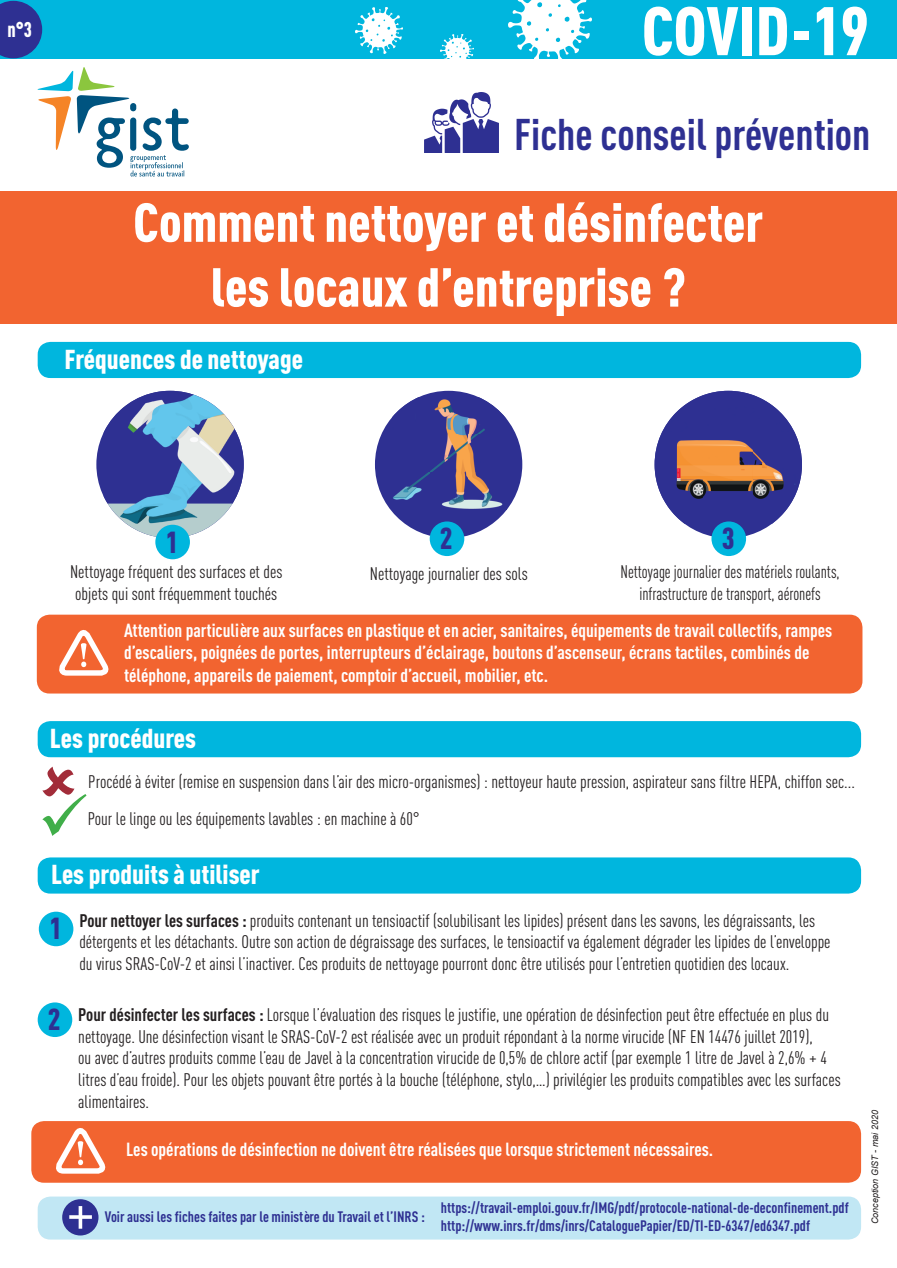
<style>
.page{position:relative;width:897px;height:1268px;background:#fff}
.page>*{position:absolute;margin:0;border:0;box-sizing:border-box;transform-origin:0 0}
.t1{font:900 67.5px "DIN Cond";color:#fff}
.t2{font:900 54px/64.8px "DIN Cond";color:#fff;text-align:center}
.t3{font:700 43.8px "DIN Cond";color:#2e3092}
.t4{font:900 30px "DIN Cond";color:#2e3092}
.t5{font:900 27px "DIN Cond";color:#fff}
.t6{font:900 21px "DIN Cond";color:#fff;scale:.9 1}
.t7{font:700 18.75px/22.5px "DIN Cond";color:#fff}
.t8{font:18px/21.6px "DIN Cond";color:#231f20}
.t9{font:18px/21.6px "DIN Cond";color:#231f20;text-align:center;scale:.92 1}
.t10{font:700 15px/18px "DIN Cond";color:#2e3092}
.t11{font:italic 9px "Arial";color:#231f20}
.s1{font-weight:700}
</style>
<div class="page">
<div style="left:37px;top:615px;width:825px;height:79px;background:#f26430;border-radius:13px"></div>
<div style="left:38px;top:342px;width:823px;height:36px;background:#00b6de;border-radius:13px"></div>
<div style="left:0;top:0;width:897px;height:58px;background:#00b6de"></div>
<div style="left:0;top:191px;width:897px;height:133px;background:#f26430"></div>
<img style="left:424px;top:92px;width:74px;height:60px">
<img style="left:509px;top:0;width:82px;height:59px">
<img style="left:441px;top:34px;width:33px;height:25px">
<div style="left:38px;top:721px;width:823px;height:36px;background:#00b6de;border-radius:13px"></div>
<svg style="left:37px;top:67px;width:152px;height:109px"></svg>
<img style="left:356px;top:8px;width:46px;height:45px">
<div style="left:38px;top:857px;width:823px;height:37px;background:#00b6de;border-radius:13px"></div>
<div style="left:39px;top:912px;width:34px;height:34px;background:#00b6de;border-radius:50%"></div>
<div style="left:38px;top:1002px;width:34px;height:35px;background:#00b6de;border-radius:50%"></div>
<div style="left:31px;top:1121px;width:830px;height:62px;background:#f26430;border-radius:13px"></div>
<div style="left:38px;top:1197px;width:823px;height:43px;background:#c1e7f4;border-radius:13px"></div>
<svg style="left:52px;top:1128px;width:53px;height:55px"></svg>
<div style="left:62px;top:1199px;width:36px;height:36px;background:#2e3092;border-radius:50%"></div>
<hr style="left:79px;top:1206px;width:3px;height:23px;background:#fff">
<svg style="left:69px;top:1215px;width:23px;height:4px"></svg>
<svg style="left:59px;top:629px;width:50px;height:47px"></svg>
<svg style="left:96px;top:391px;width:148px;height:147px;background:#87a4c6"></svg>
<img style="left:104px;top:391px;width:66px;height:146px">
<svg style="left:654px;top:391px;width:148px;height:147px;background:#6d5173"></svg>
<img style="left:661px;top:395px;width:42px;height:40px">
<img style="left:703px;top:391px;width:50px;height:133px">
<img style="left:753px;top:395px;width:43px;height:40px">
<img style="left:654px;top:435px;width:7px;height:43px">
<img style="left:753px;top:435px;width:49px;height:44px">
<img style="left:656px;top:479px;width:18px;height:36px">
<img style="left:753px;top:479px;width:47px;height:45px">
<div style="left:375px;top:391px;width:147px;height:147px;background:#2e3092;border-radius:50%"></div>
<img style="left:392px;top:397px;width:114px;height:112px">
<div style="left:430px;top:521px;width:34px;height:35px;background:#00b6de;border-radius:50%"></div>
<div style="left:155px;top:525px;width:35px;height:34px;background:#00b6de;border-radius:50%"></div>
<div style="left:711px;top:521px;width:35px;height:35px;background:#00b6de;border-radius:50%"></div>
<svg style="left:0;top:0;width:42px;height:58px;background:#26459e"></svg>
<p class="t6" style="left:7px;top:17px;width:29px">n°3</p>
<h1 class="t1" style="left:642px;top:-11px;width:228px">COVID-19</h1>
<h3 class="t3" style="left:514px;top:108px;width:358px">Fiche conseil prévention</h3>
<h2 class="t2" style="left:133px;top:188px;width:631px">Comment nettoyer et désinfecter les locaux d’entreprise ?</h2>
<h3 class="t5" style="left:65px;top:342px;width:240px">Fréquences de nettoyage</h3>
<h3 class="t4" style="left:166px;top:523px;width:14px">1</h3>
<h3 class="t4" style="left:440px;top:520px;width:14px">2</h3>
<h3 class="t4" style="left:721px;top:520px;width:14px">3</h3>
<p class="t8" style="left:70px;top:561px;width:214px">Nettoyage fréquent des surfaces et des objets qui sont fréquemment touchés</p>
<p class="t8" style="left:370px;top:563px;width:159px">Nettoyage journalier des sols</p>
<p class="t9" style="left:620px;top:561px;width:240px">Nettoyage journalier des matériels roulants, infrastructure de transport, aéronefs</p>
<p class="t7" style="left:124px;top:618px;width:710px">Attention particulière aux surfaces en plastique et en acier, sanitaires, équipements de travail collectifs, rampes d’escaliers, poignées de portes, interrupteurs d’éclairage, boutons d’ascenseur, écrans tactiles, combinés de téléphone, appareils de paiement, comptoir d’accueil, mobilier, etc.</p>
<h3 class="t5" style="left:50px;top:721px;width:148px">Les procédures</h3>
<p class="t8" style="left:88px;top:763px;width:768px;line-height:36.8px">Procédé à éviter (remise en suspension dans l’air des micro-organismes) : nettoyeur haute pression, aspirateur sans filtre HEPA, chiffon sec...<br>Pour le linge ou les équipements lavables : en machine à 60°</p>
<h3 class="t5" style="left:51px;top:858px;width:210px">Les produits à utiliser</h3>
<p class="t8" style="left:79px;top:909px;width:752px"><span class="s1">Pour nettoyer les surfaces :</span> produits contenant un tensioactif (solubilisant les lipides) présent dans les savons, les dégraissants, les détergents et les détachants. Outre son action de dégraissage des surfaces, le tensioactif va également dégrader les lipides de l’enveloppe du virus SRAS-CoV-2 et ainsi l’inactiver. Ces produits de nettoyage pourront donc être utilisés pour l’entretien quotidien des locaux.</p>
<h3 class="t4" style="left:49px;top:910px;width:14px">1</h3>
<h3 class="t4" style="left:48px;top:1001px;width:14px">2</h3>
<p class="t8" style="left:78px;top:1004px;width:764px"><span class="s1">Pour désinfecter les surfaces :</span> Lorsque l’évaluation des risques le justifie, une opération de désinfection peut être effectuée en plus du nettoyage. Une désinfection visant le SRAS-CoV-2 est réalisée avec un produit répondant à la norme virucide (NF EN 14476 juillet 2019),<br>ou avec d’autres produits comme l’eau de Javel à la concentration virucide de 0,5% de chlore actif (par exemple 1 litre de Javel à 2,6% + 4 litres d’eau froide). Pour les objets pouvant être portés à la bouche (téléphone, stylo,…) privilégier les produits compatibles avec les surfaces alimentaires.</p>
<p class="t7" style="left:126px;top:1137px;width:589px">Les opérations de désinfection ne doivent être réalisées que lorsque strictement nécessaires.</p>
<p class="t10" style="left:105px;top:1207px;width:321px">Voir aussi les fiches faites par le ministère du Travail et l’INRS :</p>
<p class="t10" style="left:441px;top:1198px;width:409px">https://travail-emploi.gouv.fr/IMG/pdf/protocole-national-de-deconfinement.pdf http://www.inrs.fr/dms/inrs/CataloguePapier/ED/TI-ED-6347/ed6347.pdf</p>
<p class="t11" style="left:869px;top:1224px;width:116px;rotate:-90deg">Conception GIST - mai 2020</p>
</div>
